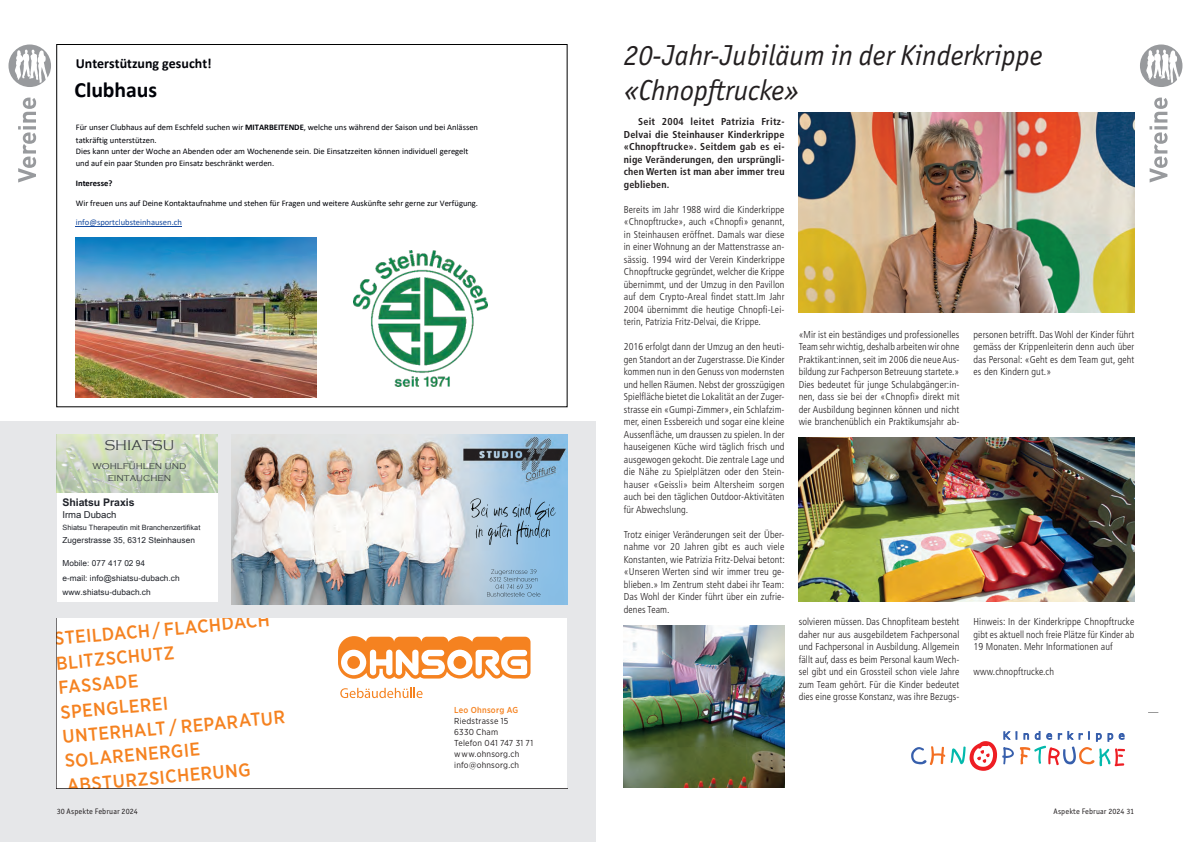
<style>
.page{position:relative;width:1191px;height:842px;background:#fff}
.page>*{position:absolute;margin:0;border:0;box-sizing:border-box;transform-origin:0 0}
.t1{font:italic 29px/34.8px "Officina Sans ITC Pro";color:#231f20}
.t2{font:700 21.8px "Calibri";color:#000208}
.t3{font:500 18.5px/24.5px "Gotham Narrow";color:#f58220}
.t4{font:300 14.5px "Copperplate Gothic";letter-spacing:.005em;color:#393d42}
.t5{font:700 13.9px "Calibri";color:#000208}
.t6{font:300 10.5px/11.5px "Copperplate Gothic";letter-spacing:-.005em;color:#393d42;text-align:center}
.t7{font:700 10.5px "Arial";letter-spacing:-.005em;color:#1f2229}
.t8{font:300 condensed 10px/12.5px "Frutiger LT Std";letter-spacing:.01em;color:#231f20;text-align:justify}
.t9{font:700 condensed 10px/12.5px "Frutiger";letter-spacing:.015em;color:#231f20;text-align:justify}
.t10{font:9.5px "Arial Unicode MS";letter-spacing:-.005em;color:#1f2229}
.t11{font:8.6px/12px "Calibri";color:#000208}
.t12{font:8.6px/11.2px "Gotham Narrow";letter-spacing:.025em;color:#231f20}
.t13{font:8.6px "Calibri";color:#164a9f}
.t14{font:500 8.6px "Gotham Narrow";letter-spacing:.025em;color:#f58220}
.t15{font:700 8.6px "Calibri";color:#000208}
.t16{font:8.3px/14.3px "Arial Unicode MS";letter-spacing:.005em;color:#1f2229}
.t17{font:8px "Officina Sans ITC Pro";letter-spacing:.015em;color:#231f20}
.t18{font:7.3px "Arial Unicode MS";letter-spacing:.005em;color:#1f2229}
.s1{font-weight:700}
</style>
<div class="page">
<svg style="left:1149px;top:98px;width:18px;height:84px"></svg>
<div style="left:1140px;top:45px;width:42px;height:42px;background:#989a9d;border-radius:50%"></div>
<svg style="left:1146px;top:49px;width:36px;height:34px"></svg>
<svg style="left:18px;top:98px;width:18px;height:84px"></svg>
<div style="left:9px;top:45px;width:42px;height:42px;background:#989a9d;border-radius:50%"></div>
<svg style="left:15px;top:49px;width:36px;height:34px"></svg>
<div style="left:0;top:421px;width:595px;height:421px;background:#e6e7e9"></div>
<div style="left:57px;top:618px;width:510px;height:170px;background:#fff"></div>
<img style="left:353px;top:251px;width:135px;height:136px">
<hr style="left:76px;top:226px;width:106px;height:1px;background:#164a9f">
<img style="left:76px;top:237px;width:241px;height:160px">
<div style="left:57px;top:434px;width:160px;height:167px;background:#fff"></div>
<img style="left:57px;top:434px;width:160px;height:59px">
<img style="left:232px;top:434px;width:335px;height:170px">
<img style="left:798px;top:112px;width:336px;height:200px">
<img style="left:624px;top:625px;width:160px;height:162px">
<img style="left:798px;top:438px;width:336px;height:163px">
<svg style="left:911px;top:731px;width:214px;height:40px"></svg>
<h3 class="t5" style="left:76px;top:54px;width:137px">Unterstützung gesucht!</h3>
<h2 class="t2" style="left:74px;top:75px;width:84px">Clubhaus</h2>
<p class="t11" style="left:76px;top:121px;width:404px">Für unser Clubhaus auf dem Eschfeld suchen wir <span class="s1">MITARBEITENDE</span>, welche uns während der Saison und bei Anlässen tatkräftig unterstützen.<br>Dies kann unter der Woche an Abenden oder am Wochenende sein. Die Einsatzzeiten können individuell geregelt und auf ein paar Stunden pro Einsatz beschränkt werden.</p>
<p class="t15" style="left:76px;top:177px;width:38px">Interesse?</p>
<p class="t11" style="left:76px;top:197px;width:404px">Wir freuen uns auf Deine Kontaktaufnahme und stehen für Fragen und weitere Auskünfte sehr gerne zur Verfügung.</p>
<p class="t13" style="left:76px;top:217px;width:108px">info@sportclubsteinhausen.ch</p>
<h3 class="t4" style="left:104px;top:437px;width:72px">SHIATSU</h3>
<p class="t6" style="left:93px;top:460px;width:95px">wohlfühlen und eintauchen</p>
<p class="t7" style="left:62px;top:495px;width:74px">Shiatsu Praxis</p>
<p class="t10" style="left:62px;top:507px;width:55px">Irma Dubach</p>
<p class="t18" style="left:62px;top:522px;width:139px">Shiatsu Therapeutin mit Branchenzertifikat</p>
<p class="t16" style="left:62px;top:533px;width:134px">Zugerstrasse 35, 6312 Steinhausen</p>
<p class="t16" style="left:62px;top:556px;width:119px">Mobile: 077 417 02 94<br>e-mail: info@shiatsu-dubach.ch www.shiatsu-dubach.ch</p>
<h3 class="t3" style="left:53px;top:626px;width:225px;rotate:-5deg">STEILDACH / FLACHDACH<br>BLITZSCHUTZ<br>FASSADE<br>SPENGLEREI<br>UNTERHALT / REPARATUR<br>SOLARENERGIE<br>ABSTURZSICHERUNG</h3>
<p class="t17" style="left:57px;top:806px;width:82px">30 Aspekte Februar 2024</p>
<p class="t17" style="left:95px;top:806px;width:35px">April 20 2</p>
<p class="t14" style="left:454px;top:704px;width:65px">Leo Ohnsorg AG</p>
<p class="t12" style="left:454px;top:715px;width:80px">Riedstrasse 15<br>6330 Cham<br>Telefon 041 747 31 71 www.ohnsorg.ch info@ohnsorg.ch</p>
<h1 class="t1" style="left:624px;top:38px;width:420px">20-Jahr-Jubiläum in der Kinderkrippe «Chnopftrucke»</h1>
<p class="t9" style="left:624px;top:115px;width:162px;text-indent:14px">Seit 2004 leitet Patrizia Fritz-Delvai die Steinhauser Kinderkrippe «Chnopftrucke». Seitdem gab es ei&shy;nige Veränderungen, den ursprüngli&shy;chen Werten ist man aber immer treu geblieben.</p>
<p class="t8" style="left:624px;top:203px;width:162px">Bereits im Jahr 1988 wird die Kinderkrippe «Chnopftrucke», auch «Chnopfi» genannt, in Steinhausen eröffnet. Damals war diese in einer Wohnung an der Mattenstrasse an&shy;sässig. 1994 wird der Verein Kinderkrippe Chnopftrucke gegründet, welcher die Krippe übernimmt, und der Umzug in den Pavillon auf dem Crypto-Areal findet statt.Im Jahr 2004 übernimmt die heutige Chnopfi-Lei&shy;terin, Patrizia Fritz-Delvai, die Krippe.</p>
<p class="t8" style="left:624px;top:340px;width:162px">2016 erfolgt dann der Umzug an den heuti&shy;gen Standort an der Zugerstrasse. Die Kinder kommen nun in den Genuss von modernsten und hellen Räumen. Nebst der grosszügigen Spielfläche bietet die Lokalität an der Zuger&shy;strasse ein «Gumpi-Zimmer», ein Schlafzim&shy;mer, einen Essbereich und sogar eine kleine Aussenfläche, um draussen zu spielen. In der hauseigenen Küche wird täglich frisch und ausgewogen gekocht. Die zentrale Lage und die Nähe zu Spielplätzen oder den Stein&shy;hauser «Geissli» beim Altersheim sorgen auch bei den täglichen Outdoor-Aktivitäten für Abwechslung.</p>
<p class="t8" style="left:624px;top:528px;width:163px">Trotz einiger Veränderungen seit der Über&shy;nahme vor 20 Jahren gibt es auch viele Konstanten, wie Patrizia Fritz-Delvai betont: «Unseren Werten sind wir immer treu ge&shy;blieben.» Im Zentrum steht dabei ihr Team:<br>Das Wohl der Kinder führt über ein zufrie&shy;denes Team.</p>
<p class="t8" style="left:973px;top:328px;width:162px">personen betrifft. Das Wohl der Kinder führt gemäss der Krippenleiterin denn auch über das Personal: «Geht es dem Team gut, geht es den Kindern gut.»</p>
<p class="t8" style="left:798px;top:328px;width:162px">«Mir ist ein beständiges und professionelles Team sehr wichtig, deshalb arbeiten wir ohne Praktikant:innen, seit im 2006 die neue Aus&shy;bildung zur Fachperson Betreuung startete.» Dies bedeutet für junge Schulabgänger:in&shy;nen, dass sie bei der «Chnopfi» direkt mit der Ausbildung beginnen können und nicht wie branchenüblich ein Praktikumsjahr ab-</p>
<p class="t8" style="left:798px;top:615px;width:162px">solvieren müssen. Das Chnopfiteam besteht daher nur aus ausgebildetem Fachpersonal und Fachpersonal in Ausbildung. Allgemein fällt auf, dass es beim Personal kaum Wech&shy;sel gibt und ein Grossteil schon viele Jahre zum Team gehört. Für die Kinder bedeutet dies eine grosse Konstanz, was ihre Bezugs-</p>
<p class="t8" style="left:973px;top:615px;width:162px">Hinweis: In der Kinderkrippe Chnopftrucke gibt es aktuell noch freie Plätze für Kinder ab 19 Monaten. Mehr Informationen auf</p>
<p class="t8" style="left:973px;top:665px;width:82px">www.chnopftrucke.ch</p>
<p class="t17" style="left:1053px;top:806px;width:82px">Aspekte Februar 2024 31</p>
</div>
